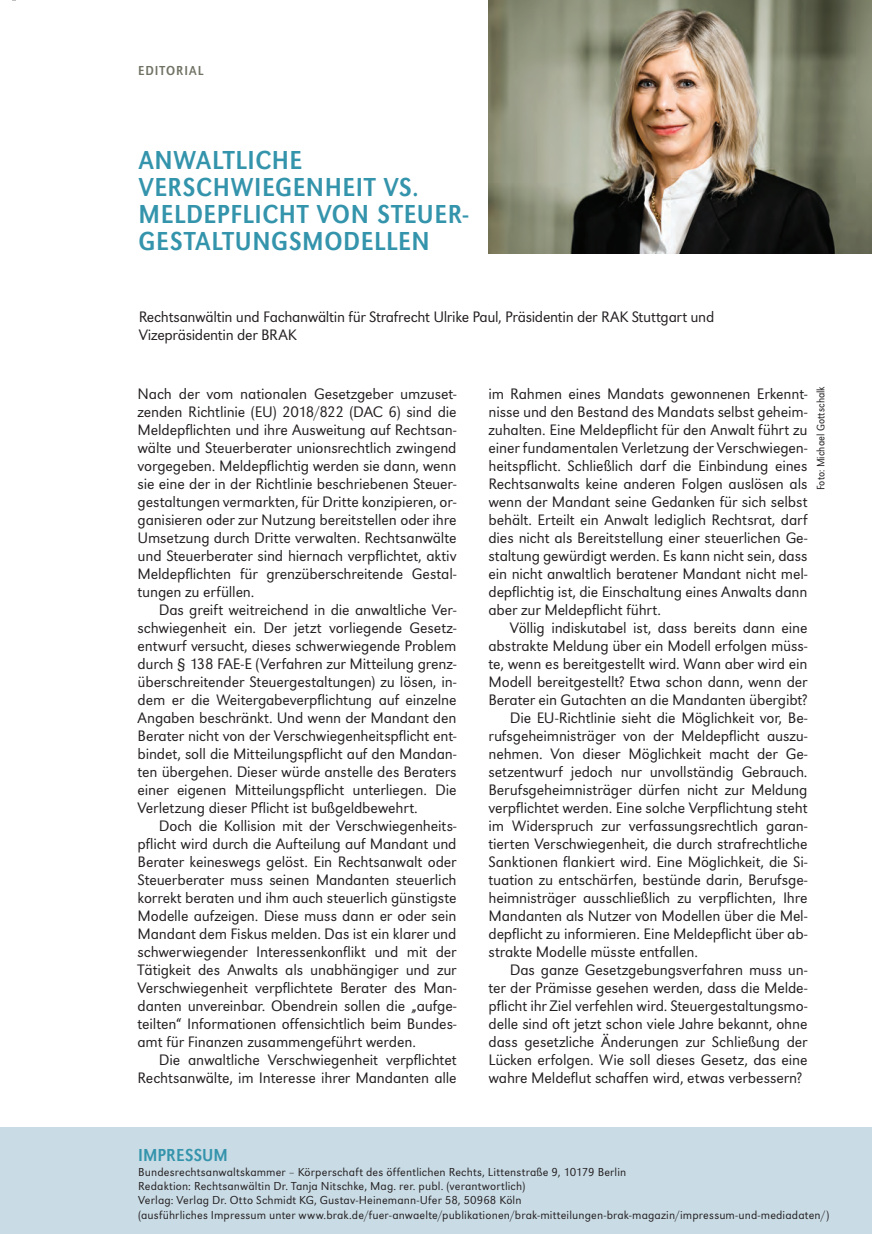
<style>
.page{position:relative;width:872px;height:1234px;background:#fff}
.page>*{position:absolute;margin:0;border:0;box-sizing:border-box;transform-origin:0 0}
.t1{font:27px/27px "URW Grotesk T Regu Extr Narr";letter-spacing:.03em;color:#3494ac}
.t2{font:18px "URW Grotesk T Regu Extr Narr";letter-spacing:.005em;color:#3494ac}
.t3{font:15.75px/18px "URW Grotesk T Ligh";letter-spacing:-.01em;color:#231f20;text-align:justify}
.t4{font:13.5px "URW Grotesk T Regu Extr Narr";letter-spacing:.07em;color:#707364}
.t5{font:12px/14.4px "URW Grotesk T Ligh";letter-spacing:.01em;color:#231f20}
.t6{font:11.25px "URW Grotesk T Ligh Extr Narr";letter-spacing:.005em;color:#231f20}
</style>
<div class="page">
<div style="left:0;top:1127px;width:872px;height:106px;background:#c9dbe5"></div>
<img style="left:488px;top:0;width:384px;height:254px">
<p class="t4" style="left:138px;top:63px;width:67px">EDITORIAL</p>
<h1 class="t1" style="left:139px;top:146px;width:331px">ANWALTLICHE<br>VERSCHWIEGENHEIT VS.<br>MELDEPFLICHT VON STEUER-<br>GESTALTUNGSMODELLEN</h1>
<p class="t3" style="left:139px;top:308px;width:577px">Rechtsanwältin und Fachanwältin für Strafrecht Ulrike Paul, Präsidentin der RAK Stuttgart und<br>Vizepräsidentin der BRAK</p>
<p class="t3" style="left:137px;top:384px;width:320px">Nach der vom nationalen Gesetzgeber umzuset&shy;zenden Richtlinie (EU) 2018/822 (DAC 6) sind die Meldepflichten und ihre Ausweitung auf Rechtsan&shy;wälte und Steuerberater unionsrechtlich zwingend vorgegeben. Meldepflichtig werden sie dann, wenn sie eine der in der Richtlinie beschriebenen Steuer&shy;gestaltungen vermarkten, für Dritte konzipieren, or&shy;ganisieren oder zur Nutzung bereitstellen oder ihre Umsetzung durch Dritte verwalten. Rechtsanwälte und Steuerberater sind hiernach verpflichtet, aktiv Meldepflichten für grenzüberschreitende Gestal&shy;tungen zu erfüllen.</p>
<p class="t3" style="left:137px;top:600px;width:320px;text-indent:21px">Das greift weitreichend in die anwaltliche Ver&shy;schwiegenheit ein. Der jetzt vorliegende Gesetz&shy;entwurf versucht, dieses schwerwiegende Problem durch § 138 FAE-E (Verfahren zur Mitteilung grenz&shy;überschreitender Steuergestaltungen) zu lösen, in&shy;dem er die Weitergabeverpflichtung auf einzelne Angaben beschränkt. Und wenn der Mandant den Berater nicht von der Verschwiegenheitspflicht ent&shy;bindet, soll die Mitteilungspflicht auf den Mandan&shy;ten übergehen. Dieser würde anstelle des Beraters einer eigenen Mitteilungspflicht unterliegen. Die Verletzung dieser Pflicht ist bußgeldbewehrt.</p>
<p class="t3" style="left:138px;top:816px;width:320px;text-indent:21px">Doch die Kollision mit der Verschwiegenheits&shy;pflicht wird durch die Aufteilung auf Mandant und Berater keineswegs gelöst. Ein Rechtsanwalt oder Steuerberater muss seinen Mandanten steuerlich korrekt beraten und ihm auch steuerlich günstigste Modelle aufzeigen. Diese muss dann er oder sein Mandant dem Fiskus melden. Das ist ein klarer und schwerwiegender Interessenkonflikt und mit der Tätigkeit des Anwalts als unabhängiger und zur Verschwiegenheit verpflichtete Berater des Man&shy;danten unvereinbar. Obendrein sollen die „aufge&shy;teilten“ Informationen offensichtlich beim Bundes&shy;amt für Finanzen zusammengeführt werden.</p>
<p class="t3" style="left:138px;top:1050px;width:320px;text-align:right">Die anwaltliche Verschwiegenheit verpflichtet<br>Rechtsanwälte, im Interesse ihrer Mandanten alle</p>
<p class="t3" style="left:488px;top:384px;width:320px">im Rahmen eines Mandats gewonnenen Erkennt&shy;nisse und den Bestand des Mandats selbst geheim&shy;zuhalten. Eine Meldepflicht für den Anwalt führt zu einer fundamentalen Verletzung der Verschwiegen&shy;heitspflicht. Schließlich darf die Einbindung eines Rechtsanwalts keine anderen Folgen auslösen als wenn der Mandant seine Gedanken für sich selbst behält. Erteilt ein Anwalt lediglich Rechtsrat, darf dies nicht als Bereitstellung einer steuerlichen Ge&shy;staltung gewürdigt werden. Es kann nicht sein, dass ein nicht anwaltlich beratener Mandant nicht mel&shy;depflichtig ist, die Einschaltung eines Anwalts dann aber zur Meldepflicht führt.</p>
<p class="t3" style="left:510px;top:618px;width:299px">Völlig indiskutabel ist, dass bereits dann eine</p>
<p class="t3" style="left:488px;top:636px;width:320px">abstrakte Meldung über ein Modell erfolgen müss-</p>
<p class="t3" style="left:488px;top:654px;width:320px">te, wenn es bereitgestellt wird. Wann aber wird ein</p>
<p class="t3" style="left:488px;top:672px;width:320px">Modell bereitgestellt? Etwa schon dann, wenn der</p>
<p class="t3" style="left:488px;top:690px;width:320px">Berater ein Gutachten an die Mandanten übergibt?</p>
<p class="t3" style="left:510px;top:708px;width:299px">Die EU-Richtlinie sieht die Möglichkeit vor, Be-</p>
<p class="t3" style="left:488px;top:726px;width:320px">rufsgeheimnisträger von der Meldepflicht auszu-</p>
<p class="t3" style="left:488px;top:744px;width:320px">nehmen. Von dieser Möglichkeit macht der Ge-</p>
<p class="t3" style="left:488px;top:762px;width:320px">setzentwurf jedoch nur unvollständig Gebrauch.</p>
<p class="t3" style="left:488px;top:780px;width:320px">Berufsgeheimnisträger dürfen nicht zur Meldung</p>
<p class="t3" style="left:488px;top:798px;width:320px">verpflichtet werden. Eine solche Verpflichtung steht</p>
<p class="t3" style="left:488px;top:816px;width:320px">im Widerspruch zur verfassungsrechtlich garan-</p>
<p class="t3" style="left:488px;top:834px;width:320px">tierten Verschwiegenheit, die durch strafrechtliche</p>
<p class="t3" style="left:488px;top:852px;width:320px">Sanktionen flankiert wird. Eine Möglichkeit, die Si-</p>
<p class="t3" style="left:488px;top:870px;width:320px">tuation zu entschärfen, bestünde darin, Berufsge-</p>
<p class="t3" style="left:488px;top:888px;width:320px">heimnisträger ausschließlich zu verpflichten, Ihre</p>
<p class="t3" style="left:488px;top:906px;width:320px">Mandanten als Nutzer von Modellen über die Mel-</p>
<p class="t3" style="left:488px;top:924px;width:320px">depflicht zu informieren. Eine Meldepflicht über ab-</p>
<p class="t3" style="left:488px;top:942px;width:211px">strakte Modelle müsste entfallen.</p>
<p class="t3" style="left:510px;top:960px;width:299px">Das ganze Gesetzgebungsverfahren muss un-</p>
<p class="t3" style="left:488px;top:978px;width:320px">ter der Prämisse gesehen werden, dass die Melde-</p>
<p class="t3" style="left:488px;top:996px;width:320px">pflicht ihr Ziel verfehlen wird. Steuergestaltungsmo-</p>
<p class="t3" style="left:488px;top:1014px;width:320px">delle sind oft jetzt schon viele Jahre bekannt, ohne</p>
<p class="t3" style="left:488px;top:1032px;width:320px">dass gesetzliche Änderungen zur Schließung der</p>
<p class="t3" style="left:488px;top:1050px;width:320px">Lücken erfolgen. Wie soll dieses Gesetz, das eine</p>
<p class="t3" style="left:488px;top:1068px;width:315px">wahre Meldeflut schaffen wird, etwas verbessern?</p>
<p class="t6" style="left:814px;top:490px;width:105px;rotate:-90deg">Foto: Michael Gottschalk</p>
<p class="t2" style="left:138px;top:1144px;width:89px">IM PRESSUM</p>
<p class="t5" style="left:138px;top:1164px;width:692px">Bundesrechtsanwaltskammer – Körperschaft des öffentlichen Rechts, Littenstraße 9, 10179 Berlin<br>Redaktion: Rechtsanwältin Dr. Tanja Nitschke, Mag. rer. publ. (verantwortlich)<br>Verlag: Verlag Dr. Otto Schmidt KG, Gustav-Heinemann-Ufer 58, 50968 Köln<br>(ausführliches Impressum unter www.brak.de/fuer-anwaelte/publikationen/brak-mitteilungen-brak-magazin/impressum-und-mediadaten/)</p>
</div>
